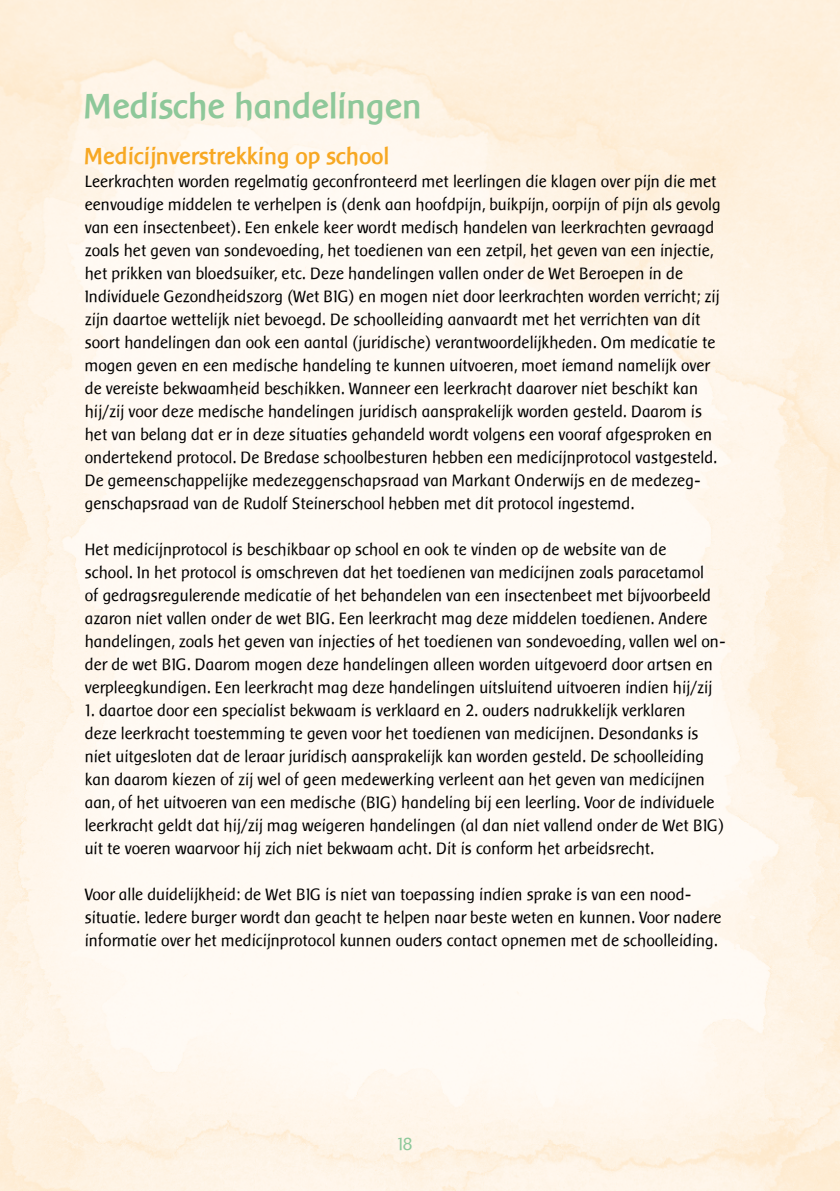
<style>
.page{position:relative;width:840px;height:1191px;background:#fff}
.page>*{position:absolute;margin:0;border:0;box-sizing:border-box;transform-origin:0 0}
.t1{font:700 36px "Baar Sophia";color:#8ec89a}
.t2{font:700 24px "Baar Sophia";color:#f7a823}
.t3{font:18px "Baar Sophia";color:#8ec89a}
.t4{font:17px/23px "Baar Sophia";color:#000}
</style>
<div class="page">
<h1 class="t1" style="left:85px;top:86px;width:339px">Medische handelingen</h1>
<h2 class="t2" style="left:85px;top:143px;width:306px">Medicijnverstrekking op school</h2>
<p class="t4" style="left:85px;top:170px;width:637px">Leerkrachten worden regelmatig geconfronteerd met leerlingen die klagen over pijn die met eenvoudige middelen te verhelpen is (denk aan hoofdpijn, buikpijn, oorpijn of pijn als gevolg van een insectenbeet). Een enkele keer wordt medisch handelen van leerkrachten gevraagd zoals het geven van sondevoeding, het toedienen van een zetpil, het geven van een injectie, het prikken van bloedsuiker, etc. Deze handelingen vallen onder de Wet Beroepen in de Individuele Gezondheidszorg (Wet BIG) en mogen niet door leerkrachten worden verricht; zij zijn daartoe wettelijk niet bevoegd. De schoolleiding aanvaardt met het verrichten van dit soort handelingen dan ook een aantal (juridische) verantwoordelijkheden. Om medicatie te mogen geven en een medische handeling te kunnen uitvoeren, moet iemand namelijk over de vereiste bekwaamheid beschikken. Wanneer een leerkracht daarover niet beschikt kan hij/zij voor deze medische handelingen juridisch aansprakelijk worden gesteld. Daarom is het van belang dat er in deze situaties gehandeld wordt volgens een vooraf afgesproken en ondertekend protocol. De Bredase schoolbesturen hebben een medicijnprotocol vastgesteld.<br>De gemeenschappelijke medezeggenschapsraad van Markant Onderwijs en de medezeg&shy;genschapsraad van de Rudolf Steinerschool hebben met dit protocol ingestemd.</p>
<p class="t4" style="left:85px;top:538px;width:642px">Het medicijnprotocol is beschikbaar op school en ook te vinden op de website van de<br>school. In het protocol is omschreven dat het toedienen van medicijnen zoals paracetamol<br>of gedragsregulerende medicatie of het behandelen van een insectenbeet met bijvoorbeeld azaron niet vallen onder de wet BIG. Een leerkracht mag deze middelen toedienen. Andere handelingen, zoals het geven van injecties of het toedienen van sondevoeding, vallen wel on&shy;der de wet BIG. Daarom mogen deze handelingen alleen worden uitgevoerd door artsen en verpleegkundigen. Een leerkracht mag deze handelingen uitsluitend uitvoeren indien hij/zij</p>
<p class="t4" style="left:85px;top:699px;width:640px">1. daartoe door een specialist bekwaam is verklaard en 2. ouders nadrukkelijk verklaren<br>deze leerkracht toestemming te geven voor het toedienen van medicijnen. Desondanks is niet uitgesloten dat de leraar juridisch aansprakelijk kan worden gesteld. De schoolleiding kan daarom kiezen of zij wel of geen medewerking verleent aan het geven van medicijnen aan, of het uitvoeren van een medische (BIG) handeling bij een leerling. Voor de individuele leerkracht geldt dat hij/zij mag weigeren handelingen (al dan niet vallend onder de Wet BIG) uit te voeren waarvoor hij zich niet bekwaam acht. Dit is conform het arbeidsrecht.</p>
<p class="t4" style="left:85px;top:883px;width:638px">Voor alle duidelijkheid: de Wet BIG is niet van toepassing indien sprake is van een nood&shy;situatie. Iedere burger wordt dan geacht te helpen naar beste weten en kunnen. Voor nadere informatie over het medicijnprotocol kunnen ouders contact opnemen met de schoolleiding.</p>
<p class="t3" style="left:397px;top:1134px;width:17px">18</p>
</div>
